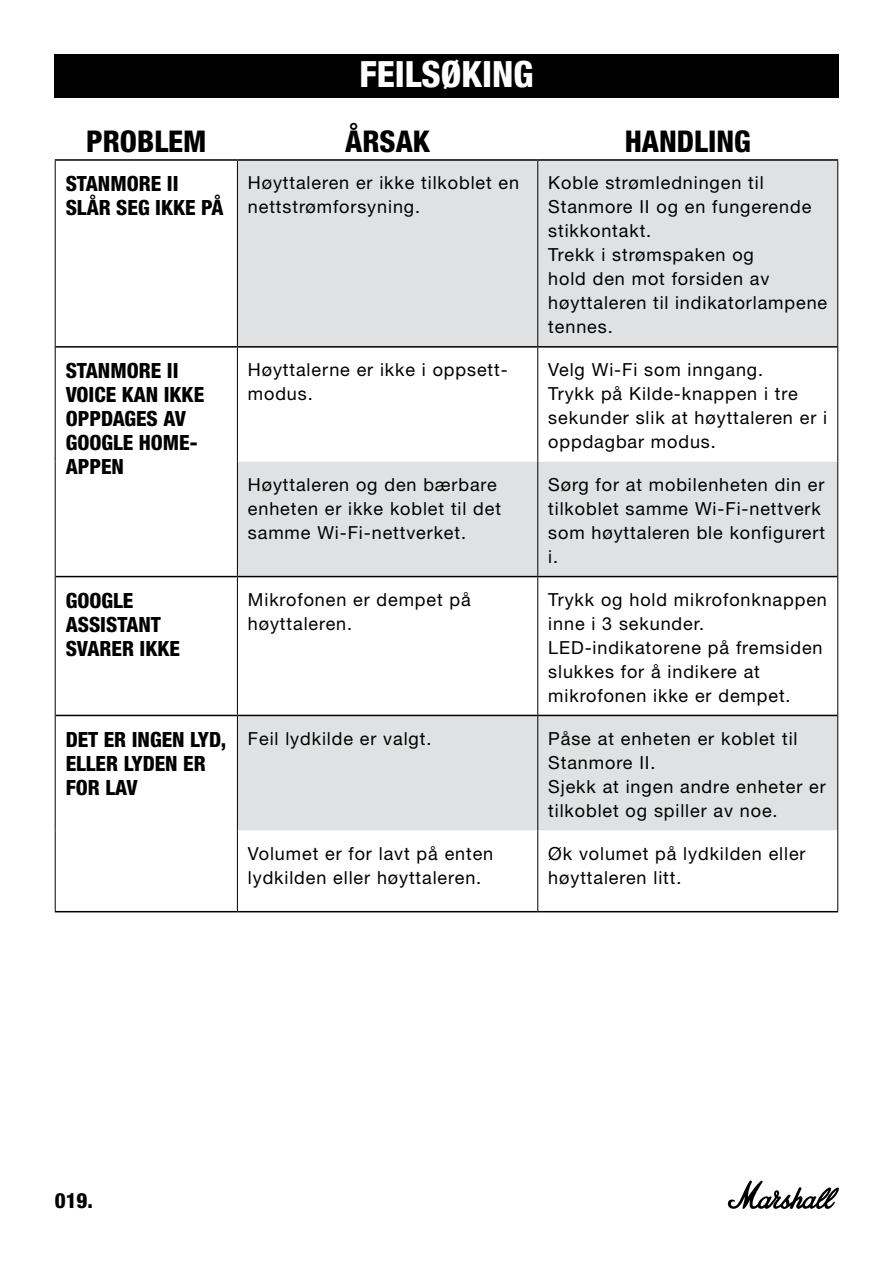
<style>
.page{position:relative;width:893px;height:1263px;background:#fff}
.page>*{position:absolute;margin:0;border:0;box-sizing:border-box;transform-origin:0 0}
.t1{font:800 condensed 36px "Helvetica Neue LT Com";color:#fff}
.t2{font:800 condensed 30px "Helvetica Neue LT Std";color:#000}
.t3{font:800 condensed 21px/24px "Helvetica Neue LT Std";color:#000}
.t4{font:18px/24px "Helvetica Neue LT Std";letter-spacing:.05em;color:#000}
</style>
<div class="page">
<svg style="left:727px;top:1180px;width:112px;height:29px"></svg>
<div style="left:54px;top:54px;width:785px;height:44px;background:#000"></div>
<svg style="left:238px;top:161px;width:599px;height:669px;fill:#e0e1e2"></svg>
<hr style="left:237px;top:346px;width:301px;height:2px;background:#000">
<hr style="left:538px;top:346px;width:299px;height:2px;background:#000">
<hr style="left:237px;top:576px;width:301px;height:1px;background:#000">
<hr style="left:538px;top:576px;width:299px;height:1px;background:#000">
<hr style="left:237px;top:348px;width:1px;height:114px;background:#000">
<hr style="left:537px;top:348px;width:1px;height:114px;background:#000">
<hr style="left:837px;top:347px;width:1px;height:115px;background:#000">
<hr style="left:237px;top:462px;width:1px;height:114px;background:#000">
<hr style="left:537px;top:462px;width:1px;height:114px;background:#000">
<hr style="left:837px;top:462px;width:1px;height:115px;background:#000">
<hr style="left:55px;top:159px;width:182px;height:2px;background:#000">
<hr style="left:237px;top:159px;width:301px;height:2px;background:#000">
<hr style="left:538px;top:159px;width:300px;height:2px;background:#000">
<hr style="left:55px;top:161px;width:1px;height:186px;background:#000">
<hr style="left:55px;top:347px;width:1px;height:115px;background:#000">
<hr style="left:55px;top:462px;width:1px;height:115px;background:#000">
<hr style="left:55px;top:577px;width:1px;height:138px;background:#000">
<hr style="left:55px;top:715px;width:1px;height:115px;background:#000">
<hr style="left:55px;top:830px;width:1px;height:81px;background:#000">
<hr style="left:237px;top:577px;width:1px;height:138px;background:#000">
<hr style="left:537px;top:577px;width:1px;height:138px;background:#000">
<hr style="left:837px;top:577px;width:1px;height:138px;background:#000">
<hr style="left:237px;top:716px;width:1px;height:114px;background:#000">
<hr style="left:537px;top:716px;width:1px;height:114px;background:#000">
<hr style="left:837px;top:715px;width:1px;height:115px;background:#000">
<hr style="left:237px;top:830px;width:1px;height:81px;background:#000">
<hr style="left:537px;top:830px;width:1px;height:81px;background:#000">
<hr style="left:837px;top:830px;width:1px;height:81px;background:#000">
<hr style="left:56px;top:346px;width:181px;height:2px;background:#000">
<hr style="left:56px;top:576px;width:181px;height:1px;background:#000">
<hr style="left:56px;top:715px;width:181px;height:1px;background:#000">
<hr style="left:55px;top:911px;width:182px;height:1px;background:#000">
<hr style="left:237px;top:715px;width:301px;height:1px;background:#000">
<hr style="left:538px;top:715px;width:299px;height:1px;background:#000">
<hr style="left:237px;top:911px;width:301px;height:1px;background:#000">
<hr style="left:538px;top:911px;width:300px;height:1px;background:#000">
<hr style="left:237px;top:161px;width:1px;height:185px;background:#000">
<hr style="left:537px;top:161px;width:1px;height:185px;background:#000">
<hr style="left:837px;top:161px;width:1px;height:186px;background:#000">
<h1 class="t1" style="left:359px;top:52px;width:176px">FEILSØKING</h1>
<h2 class="t2" style="left:86px;top:123px;width:122px">PROBLEM</h2>
<h2 class="t2" style="left:345px;top:123px;width:86px">ÅRSAK</h2>
<h2 class="t2" style="left:625px;top:123px;width:128px">HANDLING</h2>
<p class="t3" style="left:66px;top:172px;width:159px">STANMORE II<br>SLÅR SEG IKKE PÅ</p>
<p class="t4" style="left:248px;top:171px;width:273px">Høyttaleren er ikke tilkoblet en nettstrømforsyning.</p>
<p class="t4" style="left:548px;top:171px;width:280px">Koble strømledningen til<br>Stanmore II og en fungerende stikkontakt.<br>Trekk i strømspaken og<br>hold den mot forsiden av høyttaleren til indikatorlampene tennes.</p>
<p class="t3" style="left:66px;top:358px;width:140px">STANMORE II<br>VOICE KAN IKKE<br>OPPDAGES AV<br>GOOGLE HOME-<br>APPEN</p>
<p class="t4" style="left:248px;top:358px;width:261px">Høyttalerne er ikke i oppsett&shy;modus.</p>
<p class="t4" style="left:548px;top:358px;width:280px">Velg Wi-Fi som inngang.<br>Trykk på Kilde-knappen i tre sekunder slik at høyttaleren er i oppdagbar modus.</p>
<p class="t4" style="left:248px;top:472px;width:255px">Høyttaleren og den bærbare enheten er ikke koblet til det samme Wi-Fi-nettverket.</p>
<p class="t4" style="left:548px;top:472px;width:278px">Sørg for at mobilenheten din er tilkoblet samme Wi-Fi-nettverk som høyttaleren ble konfigurert i.</p>
<p class="t3" style="left:66px;top:588px;width:116px">GOOGLE<br>ASSISTANT<br>SVARER IKKE</p>
<p class="t4" style="left:248px;top:587px;width:224px">Mikrofonen er dempet på høyttaleren.</p>
<p class="t4" style="left:548px;top:587px;width:280px">Trykk og hold mikrofonknappen inne i 3 sekunder.<br>LED-indikatorene på fremsiden slukkes for å indikere at mikrofonen ikke er dempet.</p>
<p class="t3" style="left:66px;top:727px;width:162px">DET ER INGEN LYD,<br>ELLER LYDEN ER<br>FOR LAV</p>
<p class="t4" style="left:248px;top:726px;width:185px">Feil lydkilde er valgt.</p>
<p class="t4" style="left:548px;top:726px;width:279px">Påse at enheten er koblet til<br>Stanmore II.<br>Sjekk at ingen andre enheter er tilkoblet og spiller av noe.</p>
<p class="t4" style="left:248px;top:841px;width:247px">Volumet er for lavt på enten lydkilden eller høyttaleren.</p>
<p class="t4" style="left:548px;top:841px;width:259px">Øk volumet på lydkilden eller høyttaleren litt.</p>
<p class="t3" style="left:55px;top:1188px;width:40px">019.</p>
</div>
